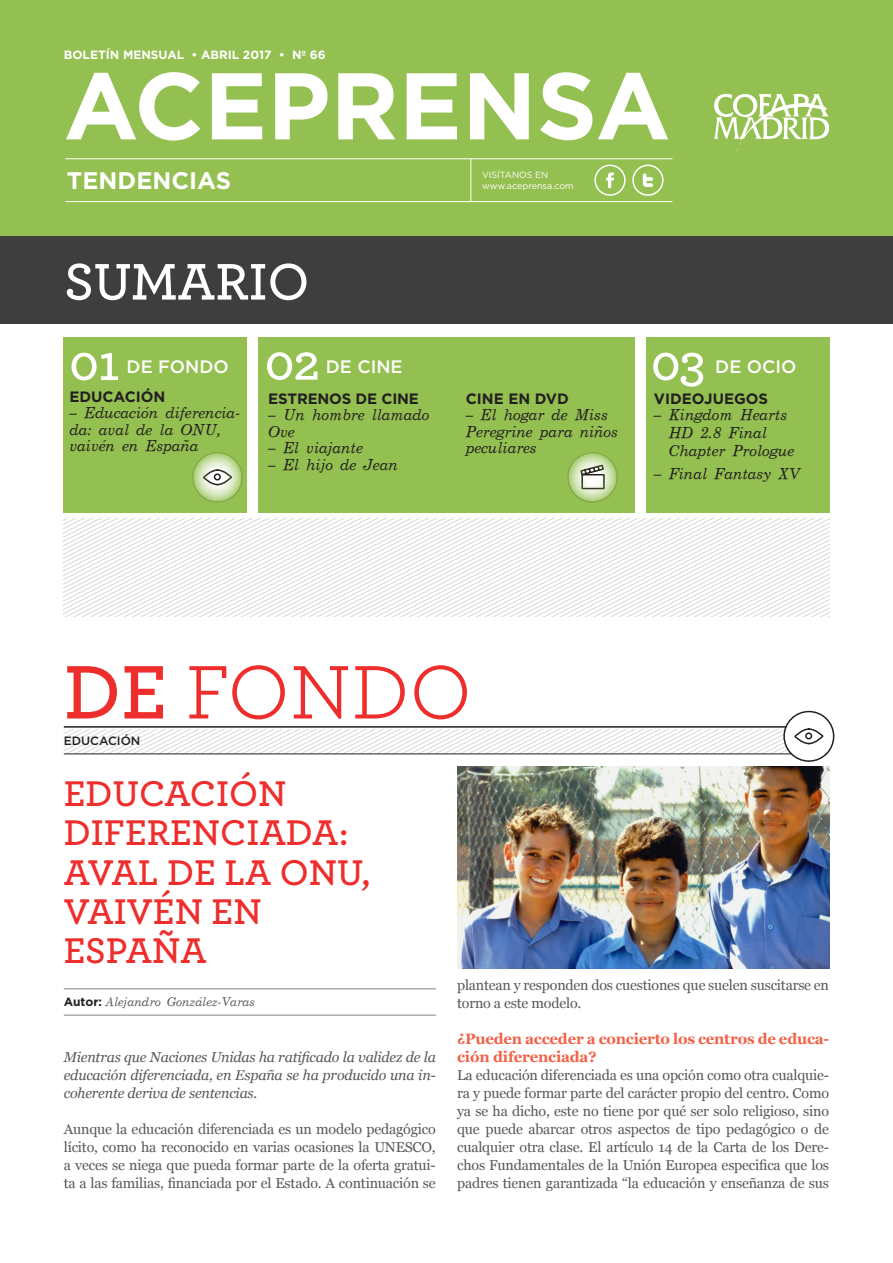
<style>
.page{position:relative;width:893px;height:1263px;background:#fff}
.page>*{position:absolute;margin:0;border:0;box-sizing:border-box;transform-origin:0 0}
.t1{font:700 94.5px "Gotham";color:#fff}
.t2{font:79.5px "Archer";color:#ee2e2c}
.t3{font:600 54px "Archer";letter-spacing:-.005em;color:#fff}
.t4{font:600 52.5px "Archer";color:#fff}
.Titulares{font:600 37.5px/39px "Archer";color:#ee2e2c}
.t5{font:700 24px "Gotham";color:#fff}
.t6{font:500 18px "Gotham";color:#fff}
.t7{font:italic 15px/16.5px "Century Schoolbook T Normal";color:#231f20}
.Cuerpo_de_texto_edit{font:700 15px/18px "Georgia";letter-spacing:-.015em;color:#f16349}
.t8{font:700 15px "Gotham";color:#231f20}
.Cuerpo_de_texto_edit-2{font:14.25px/18px "Georgia";letter-spacing:-.015em;color:#57585a;text-align:justify}
.Cuerpo_de_texto_edit-3{font:italic 14.25px/18px "Georgia";letter-spacing:-.015em;color:#57585a;text-align:justify}
.t9{font:700 12px "Gotham";color:#fff}
.Por{font:italic 12px "Century Schoolbook T Normal";color:#57585a}
.t10{font:500 12px "Gotham";color:#231f20}
.t11{font:9px/10.8px "Gotham";color:#fff}
.s1{font-weight:600}
.s2{font-family:"Gotham";font-weight:700;font-style:normal;color:#231f20}
</style>
<div class="page">
<div style="left:0;top:0;width:893px;height:243px;background:#93c050"></div>
<hr style="left:65px;top:158px;width:607px;height:1px;background:#fff">
<hr style="left:65px;top:201px;width:607px;height:1px;background:#fff">
<hr style="left:470px;top:159px;width:1px;height:43px;background:#fff">
<div style="left:594px;top:165px;width:32px;height:31px;border:2px solid #fff;border-radius:50%"></div>
<svg style="left:606px;top:172px;width:8px;height:16px"></svg>
<div style="left:632px;top:165px;width:31px;height:31px;border:2px solid #fff;border-radius:50%"></div>
<svg style="left:643px;top:173px;width:10px;height:14px"></svg>
<svg style="left:714px;top:93px;width:116px;height:59px"></svg>
<div style="left:0;top:237px;width:893px;height:87px;background:#3e3e3f"></div>
<hr style="left:64px;top:726px;width:765px;height:2px;background:#231f20">
<hr style="left:64px;top:754px;width:763px;height:1px;background:#231f20">
<div style="left:784px;top:711px;width:50px;height:50px;background:#fff;border-radius:50%"></div>
<div style="left:783px;top:711px;width:51px;height:51px;border:2px solid #231f20;border-radius:50%"></div>
<svg style="left:64px;top:727px;width:765px;height:27px"></svg>
<div style="left:805px;top:732px;width:7px;height:7px;border:2px solid #231f20;border-radius:50%"></div>
<img style="left:457px;top:766px;width:372px;height:203px">
<hr style="left:64px;top:988px;width:372px;height:1px;background:#808285">
<hr style="left:64px;top:1015px;width:372px;height:1px;background:#808285">
<div style="left:64px;top:337px;width:183px;height:176px;background:#93c050"></div>
<div style="left:258px;top:337px;width:201px;height:176px;background:#93c050"></div>
<div style="left:452px;top:337px;width:183px;height:176px;background:#93c050"></div>
<div style="left:646px;top:337px;width:183px;height:176px;background:#93c050"></div>
<svg style="left:192px;top:452px;width:51px;height:51px"></svg>
<div style="left:214px;top:473px;width:7px;height:7px;border:2px solid #231f20;border-radius:50%"></div>
<svg style="left:64px;top:518px;width:765px;height:98px"></svg>
<svg style="left:567px;top:452px;width:51px;height:51px"></svg>
<p class="t9" style="left:64px;top:46px;width:263px">BOLETÍN MENSUAL • ABRIL 2017 • Nº 66</p>
<h1 class="t1" style="left:64px;top:43px;width:608px">ACEPRENSA</h1>
<h3 class="t5" style="left:67px;top:164px;width:166px">TENDENCIAS</h3>
<p class="t11" style="left:482px;top:170px;width:93px">VISÍTANOS EN www.aceprensa.com</p>
<p class="t3" style="left:64px;top:241px;width:247px">SUMARIO</p>
<p class="t4" style="left:69px;top:323px;width:52px">01</p>
<p class="t4" style="left:265px;top:323px;width:57px">02</p>
<p class="t6" style="left:326px;top:355px;width:78px">DE CINE</p>
<p class="t4" style="left:651px;top:323px;width:56px">03</p>
<p class="t8" style="left:69px;top:387px;width:98px">EDUCACIÓN</p>
<p class="t7" style="left:69px;top:404px;width:172px">– Educación diferencia&shy;da: aval de la ONU, vaivén en España</p>
<p class="t6" style="left:127px;top:355px;width:104px">DE FONDO</p>
<p class="t6" style="left:715px;top:355px;width:83px">DE OCIO</p>
<p class="t8" style="left:268px;top:388px;width:152px">ESTRENOS DE CINE</p>
<p class="t7" style="left:268px;top:406px;width:163px">– Un hombre llamado<br>Ove</p>
<p class="t7" style="left:268px;top:439px;width:96px">– El viajante</p>
<p class="t7" style="left:268px;top:456px;width:131px">– El hijo de Jean</p>
<p class="t8" style="left:466px;top:388px;width:104px">CINE EN DVD</p>
<p class="t7" style="left:466px;top:406px;width:154px">– El hogar de Miss<br>Peregrine para niños peculiares</p>
<p class="t8" style="left:654px;top:388px;width:116px">VIDEOJUEGOS</p>
<p class="t7" style="left:669px;top:405px;width:127px;line-height:18px;text-indent:-15px">– Kingdom Hearts<br>HD 2.8 Final<br>Chapter Prologue</p>
<p class="t7" style="left:654px;top:465px;width:147px">– Final Fantasy XV</p>
<p class="t2" style="left:64px;top:637px;width:409px"><span class="s1">DE</span> FONDO</p>
<p class="t10" style="left:64px;top:733px;width:78px">EDUCACIÓN</p>
<p class="Titulares" style="left:64px;top:772px;width:224px">EDUCACIÓN</p>
<p class="Titulares" style="left:64px;top:811px;width:308px">DIFERENCIADA:<br>AVAL DE LA ONU,<br>VAIVÉN EN</p>
<p class="Titulares" style="left:64px;top:928px;width:144px">ESPAÑA</p>
<p class="Por" style="left:64px;top:994px;width:193px"><span class="s2">Autor:</span> Alejandro González-Varas</p>
<p class="Cuerpo_de_texto_edit-3" style="left:64px;top:1048px;width:374px">Mientras que Naciones Unidas ha ratificado la validez de la educación diferenciada, en España se ha producido una in&shy;coherente deriva de sentencias.</p>
<p class="Cuerpo_de_texto_edit-2" style="left:64px;top:1120px;width:374px">Aunque la educación diferenciada es un modelo pedagógico lícito, como ha reconocido en varias ocasiones la UNESCO, a veces se niega que pueda formar parte de la oferta gratui&shy;ta a las familias, financiada por el Estado. A continuación se</p>
<p class="Cuerpo_de_texto_edit-2" style="left:457px;top:976px;width:373px">plantean y responden dos cuestiones que suelen suscitarse en torno a este modelo.</p>
<p class="Cuerpo_de_texto_edit" style="left:457px;top:1030px;width:374px">¿Pueden acceder a concierto los centros de educa&shy;ción diferenciada?</p>
<p class="Cuerpo_de_texto_edit-2" style="left:457px;top:1066px;width:374px">La educación diferenciada es una opción como otra cualquie&shy;ra y puede formar parte del carácter propio del centro. Como ya se ha dicho, este no tiene por qué ser solo religioso, sino que puede abarcar otros aspectos de tipo pedagógico o de cualquier otra clase. El artículo 14 de la Carta de los Dere&shy;chos Fundamentales de la Unión Europea especifica que los padres tienen garantizada “la educación y enseñanza de sus</p>
</div>
